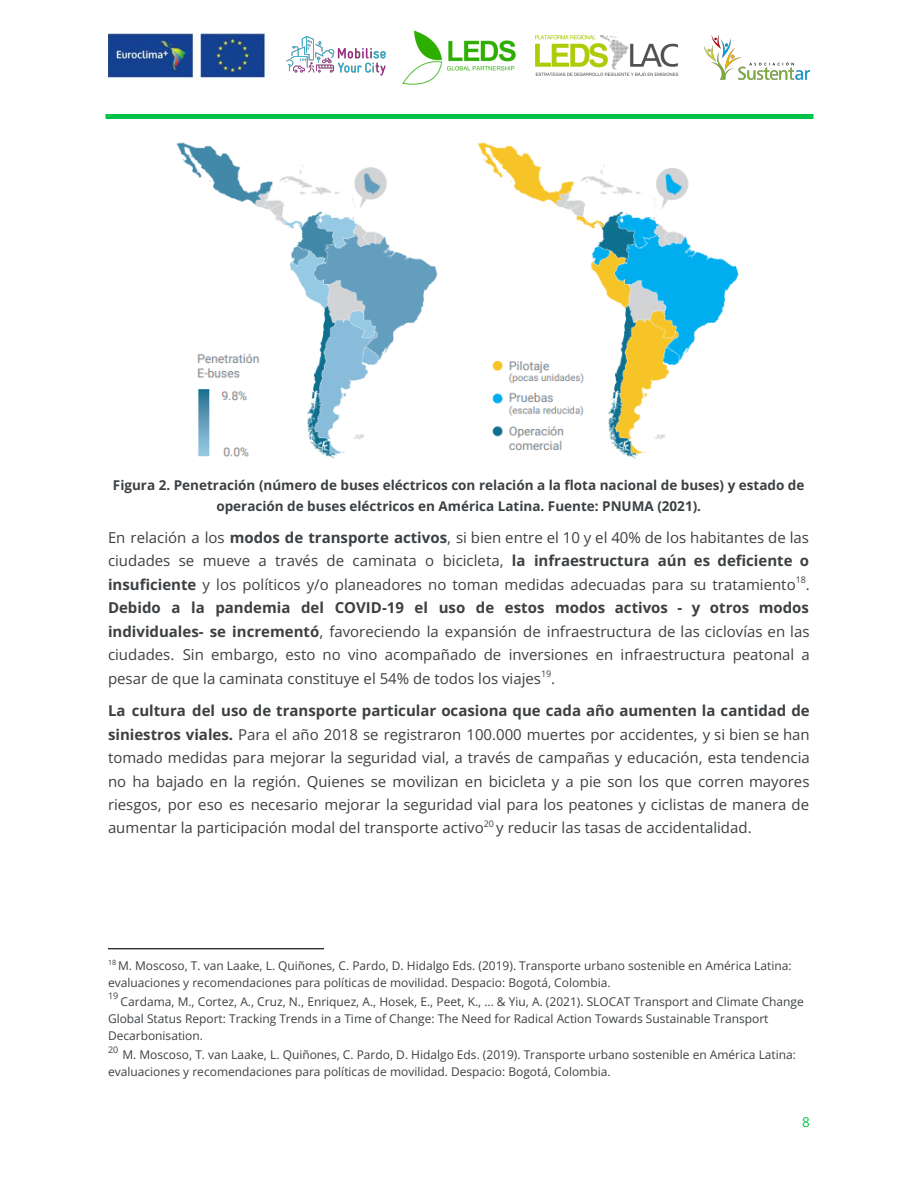
<style>
.page{position:relative;width:918px;height:1188px;background:#fff}
.page>*{position:absolute;margin:0;border:0;box-sizing:border-box;transform-origin:0 0}
.t1{font:15px/23.5px "Open Sans";color:#3c4043;text-align:justify}
.t2{font:700 13.5px/21.1px "Open Sans";color:#3c4043;text-align:center}
.t3{font:13.5px "Open Sans";color:#00c348}
.t4{font:12px/16.8px "Open Sans";color:#3c4043}
.t5{font:9px "Open Sans";color:#3c4043}
.s1{font-weight:700}
</style>
<div class="page">
<img style="left:704px;top:35px;width:106px;height:45px">
<img style="left:403px;top:30px;width:112px;height:54px">
<img style="left:108px;top:34px;width:158px;height:45px">
<img style="left:536px;top:35px;width:143px;height:41px">
<img style="left:286px;top:35px;width:100px;height:41px">
<hr style="left:108px;top:948px;width:216px;height:1px;background:#000">
<img style="left:176px;top:142px;width:563px;height:317px">
<hr style="left:106px;top:115px;width:707px;height:3px;background:#00c348">
<p class="t2" style="left:113px;top:474px;width:693px">Figura 2. Penetración (número de buses eléctricos con relación a la flota nacional de buses) y estado de operación de buses eléctricos en América Latina. Fuente: PNUMA (2021).</p>
<p class="t1" style="left:108px;top:525px;width:703px">En relación a los <span class="s1">modos de transporte activos</span>, si bien entre el 10 y el 40% de los habitantes de las ciudades se mueve a través de caminata o bicicleta, <span class="s1">la infraestructura aún es deficiente o insuficiente</span> y los políticos y/o planeadores no toman medidas adecuadas para su tratamiento<sup>18</sup>.<br><span class="s1">Debido a la pandemia del COVID-19 el uso de estos modos activos - y otros modos individuales- se incrementó</span>, favoreciendo la expansión de infraestructura de las ciclovías en las ciudades. Sin embargo, esto no vino acompañado de inversiones en infraestructura peatonal a pesar de que la caminata constituye el 54% de todos los viajes<sup>19</sup>.</p>
<p class="t1" style="left:108px;top:698px;width:703px"><span class="s1">La cultura del uso de transporte particular ocasiona que cada año aumenten la cantidad de siniestros viales.</span> Para el año 2018 se registraron 100.000 muertes por accidentes, y si bien se han tomado medidas para mejorar la seguridad vial, a través de campañas y educación, esta tendencia no ha bajado en la región. Quienes se movilizan en bicicleta y a pie son los que corren mayores riesgos, por eso es necesario mejorar la seguridad vial para los peatones y ciclistas de manera de aumentar la participación modal del transporte activo<sup>20</sup> y reducir las tasas de accidentalidad.</p>
<p class="t4" style="left:108px;top:957px;width:685px;line-height:16.4px"><sup>18</sup> M. Moscoso, T. van Laake, L. Quiñones, C. Pardo, D. Hidalgo Eds. (2019). Transporte urbano sostenible en América Latina: evaluaciones y recomendaciones para políticas de movilidad. Despacio: Bogotá, Colombia.</p>
<p class="t5" style="left:108px;top:990px;width:12px">19</p>
<p class="t4" style="left:108px;top:993px;width:697px;text-indent:13px">Cardama, M., Cortez, A., Cruz, N., Enriquez, A., Hosek, E., Peet, K., ... &amp; Yiu, A. (2021). SLOCAT Transport and Climate Change<br>Global Status Report: Tracking Trends in a Time of Change: The Need for Radical Action Towards Sustainable Transport<br>Decarbonisation.</p>
<p class="t5" style="left:108px;top:1043px;width:12px">20</p>
<p class="t4" style="left:108px;top:1046px;width:690px;line-height:17.2px;text-indent:14px">M. Moscoso, T. van Laake, L. Quiñones, C. Pardo, D. Hidalgo Eds. (2019). Transporte urbano sostenible en América Latina: evaluaciones y recomendaciones para políticas de movilidad. Despacio: Bogotá, Colombia.</p>
<p class="t3" style="left:802px;top:1113px;width:9px">8</p>
</div>
